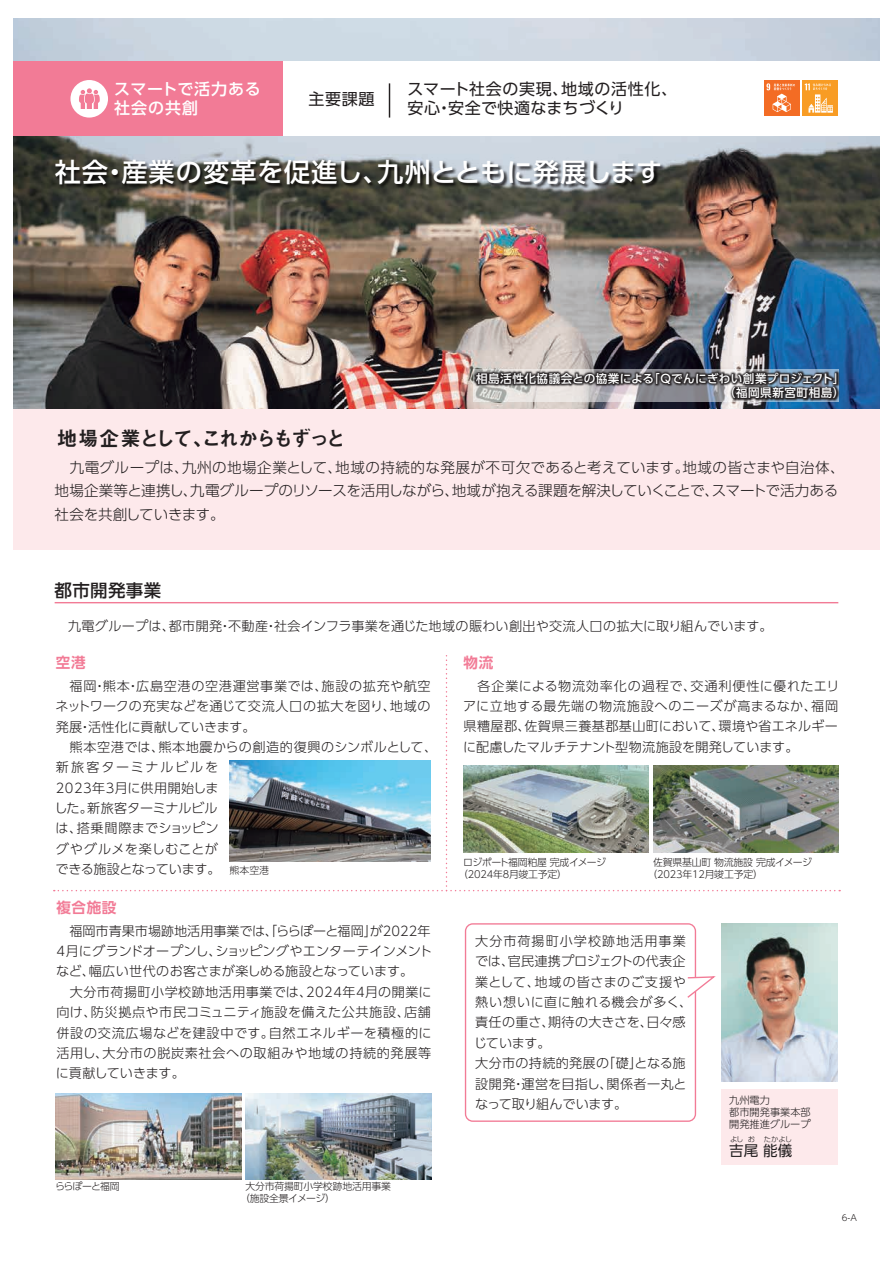
<style>
.page{position:relative;width:893px;height:1263px;background:#fff}
.page>*{position:absolute;margin:0;border:0;box-sizing:border-box;transform-origin:0 0}
.t1{font:500 26.25px "UD Shin Go Pro";letter-spacing:.02em;color:#fff}
.t2{font:20.4px "Midashi Go Pro MB31";letter-spacing:-.11em;color:#231f20}
.t3{font:500 17.4px "UD Shin Go Pro";letter-spacing:.02em;color:#231f20}
.t4{font:16.05px/18.9px "UD Shin Go Pro";letter-spacing:.04em;color:#231f20}
.t5{font:500 16.05px/18.9px "UD Shin Go Pro";letter-spacing:.055em;color:#fff}
.t6{font:300 14.55px/23.2px "UD Shin Go Pro";letter-spacing:-.015em;color:#231f20;text-align:justify}
.t7{font:700 14.55px "UD Shin Go Pro De";letter-spacing:.04em;color:#f27b96}
.t8{font:14.55px "UD Shin Go Pro";color:#231f20}
.t9{font:300 13.05px/20.4px "UD Shin Go Pro";letter-spacing:.03em;color:#231f20}
.t10{font:500 11.7px/14.5px "UD Shin Go Pro";letter-spacing:.04em;color:#fff;text-align:right}
.t11{font:300 10.2px/12.1px "UD Shin Go Pro";color:#231f20}
.t12{font:300 9.9px/11.9px "UD Shin Go Pro";letter-spacing:-.02em;color:#231f20}
.t13{font:300 9.9px "UD Shin Go Pro";letter-spacing:-.08em;color:#231f20}
.t14{font:300 8.7px "UD Shin Go Pro";color:#231f20}
.t15{font:300 7.2px "UD Shin Go Pro";letter-spacing:-.085em;color:#231f20}
.s1{font-size:9.9px}
</style>
<div class="page">
<div style="left:13px;top:19px;width:867px;height:531px;background:#fde9eb"></div>
<img style="left:13px;top:19px;width:867px;height:389px">
<div style="left:721px;top:1089px;width:116px;height:76px;background:#fde9eb"></div>
<img style="left:53px;top:157px;width:616px;height:41px">
<div style="left:13px;top:61px;width:270px;height:74px;background:#f27b96"></div>
<div style="left:283px;top:61px;width:597px;height:74px;background:#fff"></div>
<div style="left:70px;top:80px;width:38px;height:38px;background:#fff;border-radius:50%"></div>
<svg style="left:79px;top:88px;width:21px;height:20px"></svg>
<div style="left:764px;top:80px;width:35px;height:36px;background:#f36c24"></div>
<svg style="left:766px;top:83px;width:29px;height:29px"></svg>
<div style="left:803px;top:80px;width:35px;height:36px;background:#f89c24"></div>
<svg style="left:805px;top:83px;width:28px;height:30px"></svg>
<hr style="left:55px;top:602px;width:783px;height:1px;background:#f27b96">
<hr style="left:389px;top:83px;width:1px;height:35px;background:#231f20">
<img style="left:246px;top:1093px;width:185px;height:86px">
<img style="left:56px;top:1093px;width:185px;height:86px">
<img style="left:721px;top:923px;width:116px;height:159px">
<svg style="left:465px;top:923px;width:231px;height:199px"></svg>
<svg style="left:686px;top:975px;width:30px;height:24px"></svg>
<img style="left:54px;top:656px;width:786px;height:235px">
<img style="left:422px;top:318px;width:458px;height:91px">
<p class="t5" style="left:114px;top:79px;width:148px">スマートで活力ある社会の共創</p>
<p class="t4" style="left:308px;top:89px;width:67px">主要課題</p>
<p class="t4" style="left:407px;top:79px;width:271px">スマート社会の実現、地域の活性化、安心・安全で快適なまちづくり</p>
<h1 class="t1" style="left:55px;top:151px;width:609px">社会・産業の変革を促進し、九州とともに発展します</h1>
<h2 class="t2" style="left:57px;top:421px;width:291px">地場企業として､これからもずっと</h2>
<p class="t10" style="left:476px;top:370px;width:370px">相島活性化協議会との協業による「Qでんにぎわい創業プロジェクト」（福岡県新宮町相島）</p>
<p class="t6" style="left:55px;top:455px;width:785px">　九電グループは､九州の地場企業として､地域の持続的な発展が不可欠であると考えています｡地域の皆さまや自治体､地場企業等と連携し､九電グループのリソースを活用しながら､地域が抱える課題を解決していくことで､スマートで活力ある社会を共創していきます｡</p>
<h3 class="t3" style="left:55px;top:576px;width:108px">都市開発事業</h3>
<p class="t9" style="left:55px;top:615px;width:719px">　九電グループは、都市開発・不動産・社会インフラ事業を通じた地域の賑わい創出や交流人口の拡大に取り組んでいます。</p>
<p class="t7" style="left:56px;top:651px;width:31px">空港</p>
<p class="t9" style="left:54px;top:675px;width:384px">　福岡・熊本・広島空港の空港運営事業では、施設の拡充や航空ネットワークの充実などを通じて交流人口の拡大を図り、地域の発展・活性化に貢献していきます。<br>　熊本空港では、熊本地震からの創造的復興のシンボルとして、新旅客ターミナルビルを<br>2023年3月に供用開始しま<br>した。新旅客ターミナルビル<br>は、搭乗間際までショッピン<br>グやグルメを楽しむことが<br>できる施設となっています。 <span class="s1">熊本空港</span></p>
<p class="t7" style="left:56px;top:896px;width:62px">複合施設</p>
<p class="t9" style="left:56px;top:920px;width:378px">　福岡市青果市場跡地活用事業では、「ららぽーと福岡」が2022年<br>4月にグランドオープンし、ショッピングやエンターテインメントなど、幅広い世代のお客さまが楽しめる施設となっています。<br>　大分市荷揚町小学校跡地活用事業では、2024年4月の開業に向け、防災拠点や市民コミュニティ施設を備えた公共施設、店舗併設の交流広場などを建設中です。自然エネルギーを積極的に活用し、大分市の脱炭素社会への取組みや地域の持続的発展等に貢献していきます。</p>
<p class="t13" style="left:55px;top:1178px;width:66px">ららぽーと福岡</p>
<p class="t12" style="left:240px;top:1180px;width:152px;text-indent:5px">大分市荷揚町小学校跡地活用事業（施設全景イメージ）</p>
<p class="t7" style="left:464px;top:651px;width:31px">物流</p>
<p class="t9" style="left:463px;top:675px;width:378px">　各企業による物流効率化の過程で、交通利便性に優れたエリアに立地する最先端の物流施設へのニーズが高まるなか、福岡県糟屋郡、佐賀県三養基郡基山町において、環境や省エネルギーに配慮したマルチテナント型物流施設を開発しています。</p>
<p class="t12" style="left:458px;top:856px;width:149px;text-indent:5px">ロジポート福岡粕屋 完成イメージ（2024年8月竣工予定）</p>
<p class="t12" style="left:648px;top:856px;width:166px;text-indent:5px">佐賀県基山町 物流施設 完成イメージ（2023年12月竣工予定）</p>
<p class="t9" style="left:474px;top:930px;width:220px">大分市荷揚町小学校跡地活用事業では、官民連携プロジェクトの代表企業として、地域の皆さまのご支援や熱い想いに直に触れる機会が多く、責任の重さ、期待の大きさを、日々感じています。<br>大分市の持続的発展の「礎」となる施設開発・運営を目指し、関係者一丸となって取り組んでいます。</p>
<p class="t11" style="left:729px;top:1093px;width:83px">九州電力<br>都市開発事業本部開発推進グループ</p>
<p class="t8" style="left:729px;top:1139px;width:65px">吉尾 能儀</p>
<p class="t15" style="left:730px;top:1133px;width:63px">よし お　たかよし</p>
<p class="t14" style="left:842px;top:1211px;width:17px">6-A</p>
</div>
